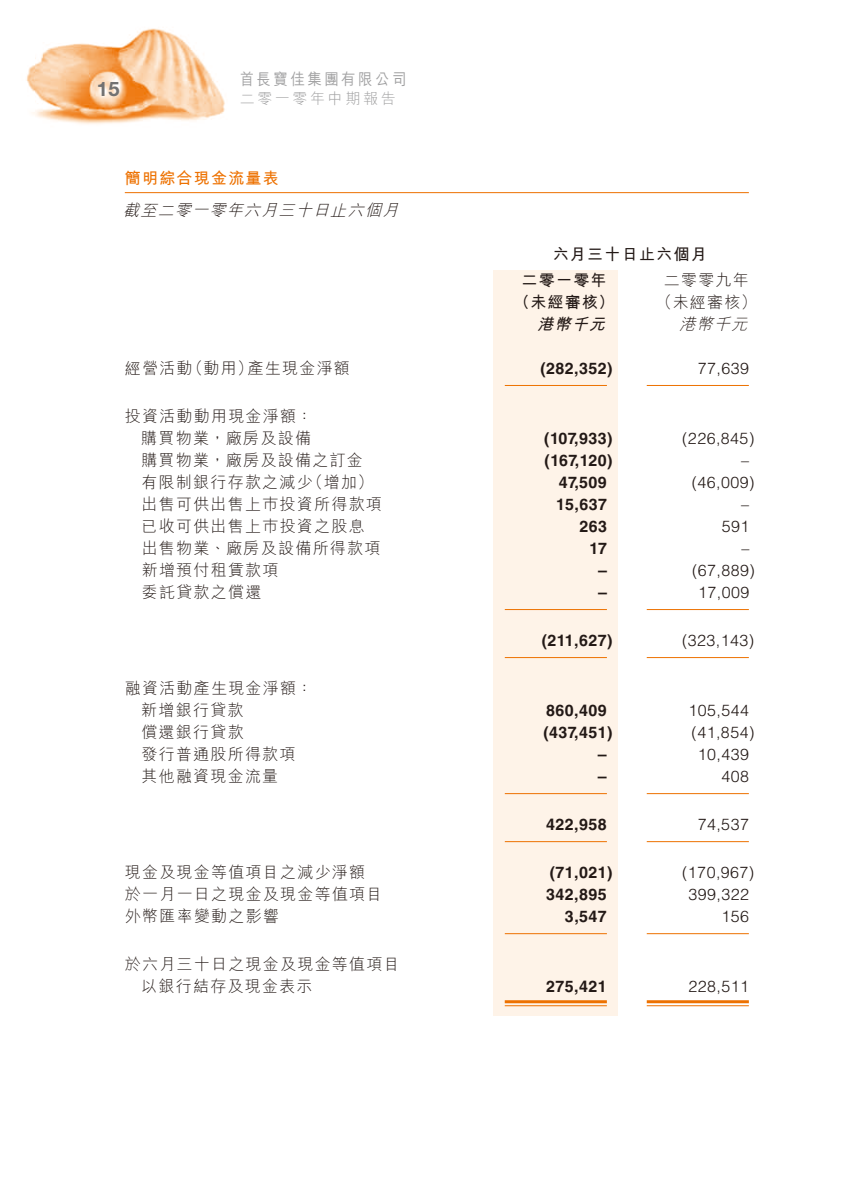
<style>
.page{position:relative;width:851px;height:1191px;background:#fff}
.page>*{position:absolute;margin:0;border:0;box-sizing:border-box;transform-origin:0 0}
.t1{font:700 20px "Helvetica Neue LT Std";color:#727272}
.t2{font:300 16px "M Hei HK";letter-spacing:.08em;color:#231916}
.t3{font:300 16px "Helvetica LT Std";letter-spacing:.03em;color:#231916}
.t4{font:700 16px "Helvetica LT Std";letter-spacing:.03em;color:#231916}
.t5{font:italic 300 16px "M Hei HK";color:#231916}
.t6{font:700 16px "M Hei HK";letter-spacing:.08em;color:#231916}
.t7{font:500 16px "M Hei HK";letter-spacing:.175em;color:#a0a0a1;scale:.9 1}
.t8{font:700 16px "M Hei HK";letter-spacing:.08em;color:#ed7100}
.t9{font:italic 700 16px "M Hei HK";color:#231916}
.t10{font:300 15px "M Hei HK";letter-spacing:.175em;color:#a0a0a1}
</style>
<div class="page">
<img style="left:26px;top:28px;width:199px;height:97px">
<hr style="left:125px;top:192px;width:623px;height:1px;background:#ed7100">
<div style="left:493px;top:270px;width:125px;height:745px;background:#fef3e8"></div>
<hr style="left:504px;top:385px;width:103px;height:1px;background:#ed7100">
<hr style="left:646px;top:385px;width:102px;height:1px;background:#ed7100">
<hr style="left:504px;top:609px;width:103px;height:1px;background:#ed7100">
<hr style="left:646px;top:609px;width:102px;height:1px;background:#ed7100">
<hr style="left:504px;top:657px;width:103px;height:1px;background:#ed7100">
<hr style="left:646px;top:657px;width:102px;height:1px;background:#ed7100">
<hr style="left:504px;top:793px;width:103px;height:1px;background:#ed7100">
<hr style="left:646px;top:793px;width:102px;height:1px;background:#ed7100">
<hr style="left:504px;top:841px;width:103px;height:1px;background:#ed7100">
<hr style="left:646px;top:841px;width:102px;height:1px;background:#ed7100">
<hr style="left:504px;top:933px;width:103px;height:1px;background:#ed7100">
<hr style="left:646px;top:933px;width:102px;height:1px;background:#ed7100">
<hr style="left:504px;top:1000px;width:102px;height:3px;background:#ed7100">
<hr style="left:504px;top:1005px;width:102px;height:1px;background:#ed7100">
<hr style="left:646px;top:1000px;width:102px;height:3px;background:#ed7100">
<hr style="left:646px;top:1005px;width:102px;height:1px;background:#ed7100">
<p class="t1" style="left:97px;top:76px;width:24px">15</p>
<p class="t7" style="left:240px;top:67px;width:187px">首長寶佳集團有限公司</p>
<p class="t10" style="left:240px;top:88px;width:158px">二零一零年中期報告</p>
<p class="t8" style="left:125px;top:167px;width:155px">簡明綜合現金流量表</p>
<p class="t5" style="left:123px;top:199px;width:282px">截至二零一零年六月三十日止六個月</p>
<p class="t6" style="left:552px;top:243px;width:155px">六月三十日止六個月</p>
<p class="t2" style="left:663px;top:269px;width:86px">二零零九年</p>
<p class="t6" style="left:521px;top:269px;width:86px">二零一零年</p>
<p class="t6" style="left:514px;top:291px;width:102px">（未經審核）</p>
<p class="t2" style="left:656px;top:291px;width:102px">（未經審核(</p>
<p class="t9" style="left:537px;top:313px;width:75px">港幣千元</p>
<p class="t5" style="left:679px;top:313px;width:75px">港幣千元</p>
<p class="t2" style="left:187px;top:357px;width:68px">（動用）</p>
<p class="t2" style="left:248px;top:357px;width:104px">產生現金淨額</p>
<p class="t2" style="left:125px;top:357px;width:69px">經營活動</p>
<p class="t2" style="left:125px;top:405px;width:189px">投資活動動用現金淨額：</p>
<p class="t4" style="left:540px;top:359px;width:74px">)282,352(</p>
<p class="t3" style="left:697px;top:358px;width:53px">77,639</p>
<p class="t2" style="left:141px;top:427px;width:171px">購買物業，廠房及設備</p>
<p class="t4" style="left:544px;top:429px;width:70px">)107,933(</p>
<p class="t3" style="left:682px;top:428px;width:74px">)226,845(</p>
<p class="t2" style="left:141px;top:449px;width:223px">購買物業，廠房及設備之訂金</p>
<p class="t4" style="left:544px;top:451px;width:69px">)167,120(</p>
<p class="t3" style="left:741px;top:450px;width:9px">–</p>
<p class="t2" style="left:307px;top:471px;width:68px">（增加(</p>
<p class="t2" style="left:141px;top:471px;width:173px">有限制銀行存款之減少</p>
<p class="t4" style="left:558px;top:473px;width:50px">47,509</p>
<p class="t3" style="left:691px;top:472px;width:64px">)46,009(</p>
<p class="t2" style="left:141px;top:493px;width:242px">出售可供出售上巿投資所得款項</p>
<p class="t4" style="left:556px;top:495px;width:52px">15,637</p>
<p class="t3" style="left:741px;top:494px;width:9px">–</p>
<p class="t2" style="left:142px;top:515px;width:224px">已收可供出售上巿投資之股息</p>
<p class="t4" style="left:579px;top:517px;width:29px">263</p>
<p class="t3" style="left:721px;top:516px;width:29px">591</p>
<p class="t2" style="left:142px;top:537px;width:240px">出售物業、廠房及設備所得款項</p>
<p class="t4" style="left:589px;top:539px;width:19px">17</p>
<p class="t3" style="left:741px;top:538px;width:9px">–</p>
<p class="t2" style="left:142px;top:559px;width:138px">新增預付租賃款項</p>
<p class="t4" style="left:598px;top:561px;width:10px">–</p>
<p class="t3" style="left:692px;top:560px;width:64px">)67,889(</p>
<p class="t2" style="left:142px;top:581px;width:121px">委託貸款之償還</p>
<p class="t4" style="left:598px;top:583px;width:10px">–</p>
<p class="t3" style="left:698px;top:582px;width:53px">17,009</p>
<p class="t4" style="left:541px;top:631px;width:72px">)211,627(</p>
<p class="t3" style="left:682px;top:630px;width:74px">)323,143(</p>
<p class="t2" style="left:125px;top:677px;width:189px">融資活動產生現金淨額：</p>
<p class="t2" style="left:141px;top:699px;width:104px">新增銀行貸款</p>
<p class="t4" style="left:546px;top:701px;width:62px">860,409</p>
<p class="t3" style="left:688px;top:700px;width:62px">105,544</p>
<p class="t2" style="left:141px;top:721px;width:104px">償還銀行貸款</p>
<p class="t4" style="left:543px;top:723px;width:71px">)437,451(</p>
<p class="t3" style="left:691px;top:722px;width:64px">)41,854(</p>
<p class="t2" style="left:141px;top:743px;width:155px">發行普通股所得款項</p>
<p class="t4" style="left:597px;top:745px;width:10px">–</p>
<p class="t3" style="left:697px;top:744px;width:53px">10,439</p>
<p class="t2" style="left:141px;top:765px;width:138px">其他融資現金流量</p>
<p class="t4" style="left:598px;top:767px;width:10px">–</p>
<p class="t3" style="left:721px;top:766px;width:29px">408</p>
<p class="t4" style="left:546px;top:815px;width:62px">422,958</p>
<p class="t3" style="left:697px;top:814px;width:53px">74,537</p>
<p class="t2" style="left:125px;top:861px;width:242px">現金及現金等值項目之減少淨額</p>
<p class="t4" style="left:549px;top:863px;width:64px">)71,021(</p>
<p class="t3" style="left:682px;top:862px;width:74px">)170,967(</p>
<p class="t2" style="left:125px;top:883px;width:259px">於一月一日之現金及現金等值項目</p>
<p class="t4" style="left:546px;top:885px;width:62px">342,895</p>
<p class="t3" style="left:688px;top:884px;width:62px">399,322</p>
<p class="t2" style="left:125px;top:905px;width:155px">外幣匯率變動之影響</p>
<p class="t2" style="left:125px;top:953px;width:276px">於六月三十日之現金及現金等值項目</p>
<p class="t4" style="left:565px;top:907px;width:43px">3,547</p>
<p class="t3" style="left:721px;top:906px;width:29px">156</p>
<p class="t2" style="left:141px;top:975px;width:173px">以銀行結存及現金表示</p>
<p class="t4" style="left:546px;top:977px;width:62px">275,421</p>
<p class="t3" style="left:688px;top:976px;width:62px">228,511</p>
</div>
